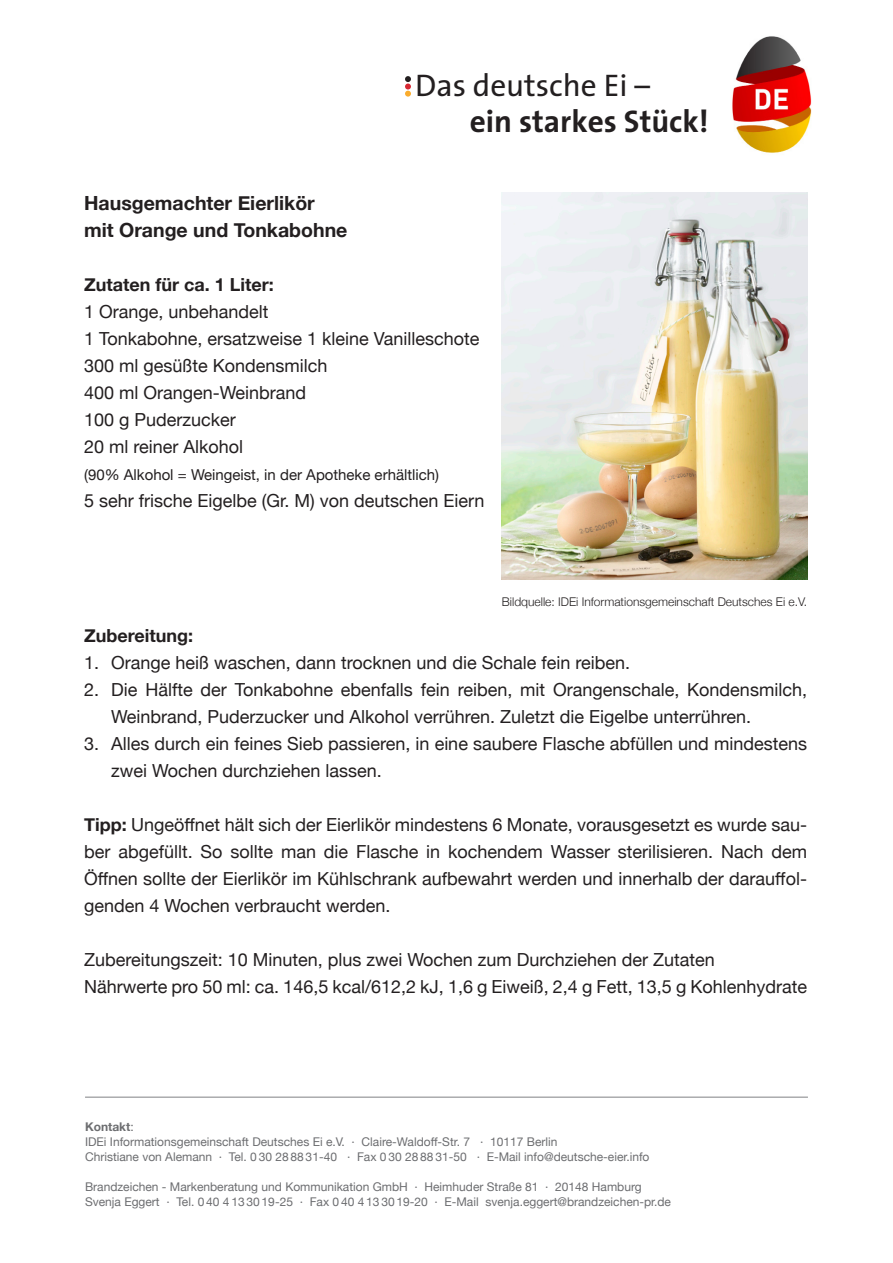
<style>
.page{position:relative;width:893px;height:1263px;background:#fff}
.page>*{position:absolute;margin:0;border:0;box-sizing:border-box;transform-origin:0 0}
.t1{font:700 31.35px/35.2px "The Sans";color:#231f20}
.t2{font:700 19.5px "Helvetica Neue";color:#231f20}
.t3{font:18px/27px "Helvetica Neue";color:#231f20}
.t4{font:700 18px "Helvetica Neue";color:#231f20}
.t5{font:15px "Helvetica Neue";color:#231f20}
.t6{font:12px "Helvetica Neue";color:#6c6d70}
.t7{font:300 12px "Helvetica Neue";color:#231f20}
.t8{font:700 12px "Helvetica Neue";color:#6c6d70}
.s1{font-weight:400}
.s2{font-weight:700}
</style>
<div class="page">
<img style="left:502px;top:192px;width:306px;height:387px">
<svg style="left:405px;top:76px;width:6px;height:21px"></svg>
<img style="left:732px;top:36px;width:80px;height:117px">
<hr style="left:85px;top:1097px;width:723px;height:1px;background:#808285">
<p class="t1" style="left:470px;top:67px;width:240px;text-indent:-55px"><span class="s1">Das deutsche Ei –<br></span>ein starkes Stück!</p>
<p class="t2" style="left:84px;top:186px;width:232px">Hausgemachter Eierlikör</p>
<p class="t2" style="left:84px;top:213px;width:265px">mit Orange und Tonkabohne</p>
<p class="t4" style="left:84px;top:269px;width:191px">Zutaten für ca. 1 Liter:</p>
<p class="t3" style="left:84px;top:297px;width:186px">1 Orange, unbehandelt</p>
<p class="t3" style="left:84px;top:324px;width:397px">1 Tonkabohne, ersatzweise 1 kleine Vanilleschote</p>
<p class="t3" style="left:84px;top:351px;width:245px">300 ml gesüßte Kondensmilch</p>
<p class="t3" style="left:84px;top:378px;width:224px">400 ml Orangen-Weinbrand</p>
<p class="t3" style="left:84px;top:405px;width:153px">100 g Puderzucker</p>
<p class="t3" style="left:84px;top:432px;width:161px">20 ml reiner Alkohol</p>
<p class="t5" style="left:84px;top:462px;width:356px">(90% Alkohol = Weingeist, in der Apotheke erhältlich)</p>
<p class="t3" style="left:84px;top:486px;width:402px">5 sehr frische Eigelbe (Gr. M) von deutschen Eiern</p>
<p class="t7" style="left:502px;top:592px;width:307px">Bildquelle: IDEi Informationsgemeinschaft Deutsches Ei e.V.</p>
<p class="t4" style="left:84px;top:620px;width:111px">Zubereitung:</p>
<p class="t3" style="left:84px;top:648px;width:547px">1. Orange heiß waschen, dann trocknen und die Schale fein reiben.</p>
<p class="t3" style="left:111px;top:675px;width:697px;text-indent:-27px">2. Die Hälfte der Tonkabohne ebenfalls fein reiben, mit Orangenschale, Kondensmilch,<br>Weinbrand, Puderzucker und Alkohol verrühren. Zuletzt die Eigelbe unterrühren.</p>
<p class="t3" style="left:111px;top:729px;width:697px;text-indent:-27px">3. Alles durch ein feines Sieb passieren, in eine saubere Flasche abfüllen und mindestens zwei Wochen durchziehen lassen.</p>
<p class="t3" style="left:84px;top:810px;width:724px;text-align:justify"><span class="s2">Tipp:</span> Ungeöffnet hält sich der Eierlikör mindestens 6 Monate, vorausgesetzt es wurde sau&shy;ber abgefüllt. So sollte man die Flasche in kochendem Wasser sterilisieren. Nach dem Öffnen sollte der Eierlikör im Kühlschrank aufbewahrt werden und innerhalb der darauffol&shy;genden 4 Wochen verbraucht werden.</p>
<p class="t3" style="left:84px;top:945px;width:632px">Zubereitungszeit: 10 Minuten, plus zwei Wochen zum Durchziehen der Zutaten</p>
<p class="t3" style="left:84px;top:972px;width:724px">Nährwerte pro 50 ml: ca. 146,5 kcal/612,2 kJ, 1,6 g Eiweiß, 2,4 g Fett, 13,5 g Kohlenhydrate</p>
<p class="t8" style="left:85px;top:1116px;width:50px">Kontakt<span class="s1">:</span></p>
<p class="t6" style="left:85px;top:1131px;width:474px">IDEi Informationsgemeinschaft Deutsches Ei e.V. · Claire-Waldoff-Str. 7 · 10117 Berlin</p>
<p class="t6" style="left:85px;top:1146px;width:566px">Christiane von Alemann · Tel. 0 30 28 88 31-40 · Fax 0 30 28 88 31-50 · E-Mail info@deutsche-eier.info</p>
<p class="t6" style="left:85px;top:1176px;width:558px">Brandzeichen - Markenberatung und Kommunikation GmbH · Heimhuder Straße 81 · 20148 Hamburg</p>
<p class="t6" style="left:85px;top:1191px;width:587px">Svenja Eggert · Tel. 0 40 4 13 30 19-25 · Fax 0 40 4 13 30 19-20 · E-Mail svenja.eggert@brandzeichen-pr.de</p>
</div>
